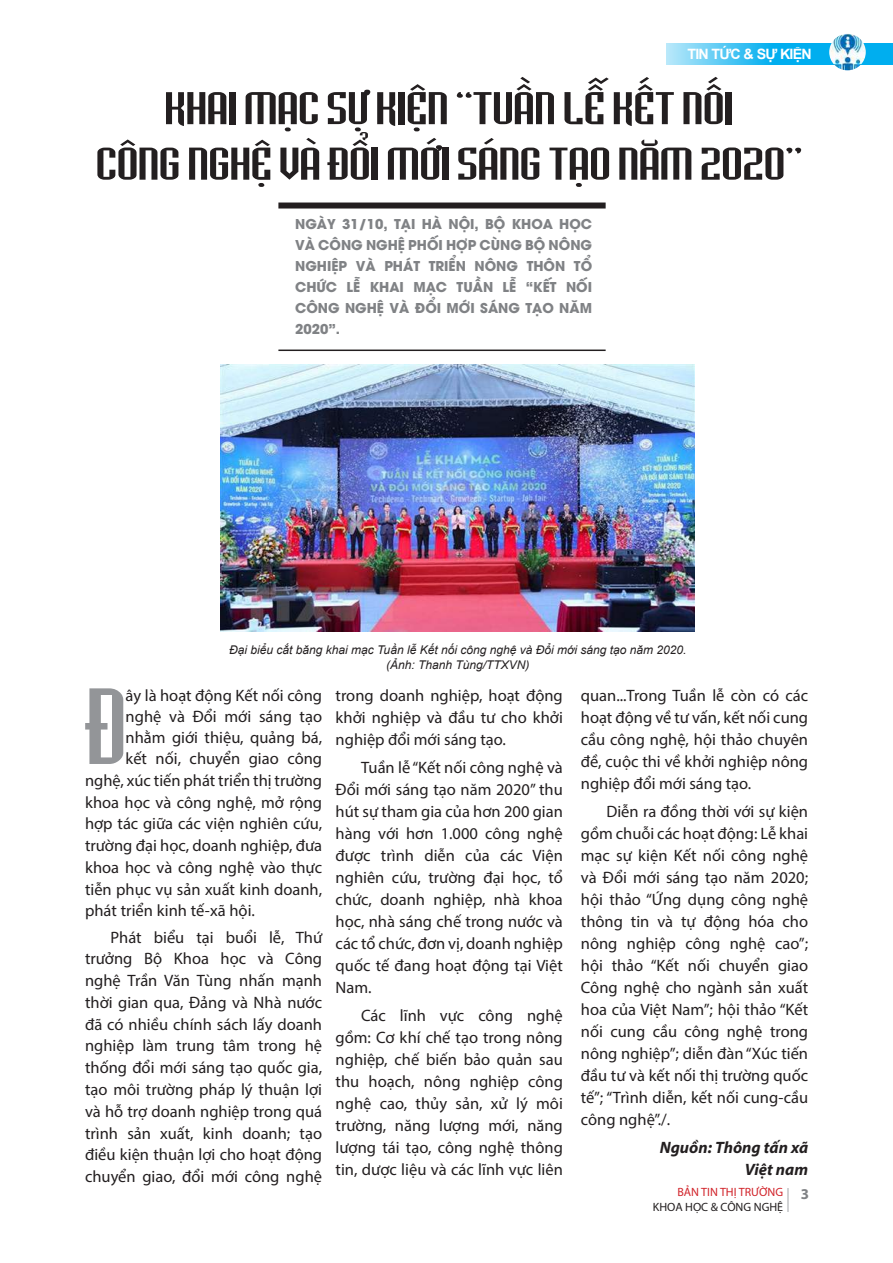
<style>
.page{position:relative;width:893px;height:1263px;background:#fff}
.page>*{position:absolute;margin:0;border:0;box-sizing:border-box;transform-origin:0 0}
.t1{font:99px "UVN Hai Ba Trung";color:#939598;scale:1.2 1}
.t2{font:42px/55.5px "UVN Hai Ba Trung";letter-spacing:-.02em;color:#231f20;text-align:center;scale:1.5 1}
.t3{font:16.5px/21.9px "Myriad Pro";color:#231f20;text-align:justify}
.t4{font:italic 700 16.5px/21.9px "Myriad Pro";color:#231f20;text-align:right}
.t5{font:700 15px "Myriad Pro";color:#808285}
.t6{font:700 14.25px "Arial";letter-spacing:-.055em;color:#fff}
.t7{font:700 13.5px/21px "UTM Avo";color:#808285;text-align:justify}
.t8{font:italic 12px/15px "Arial";color:#231f20;text-align:center}
.t9{font:12px "Myriad Pro";color:#231f20}
.t10{font:12px "Myriad Pro";color:#d1232a}
</style>
<div class="page">
<svg style="left:788px;top:1188px;width:1px;height:23px"></svg>
<div style="left:278px;top:202px;width:328px;height:6px;background:#231f20"></div>
<hr style="left:278px;top:350px;width:328px;height:1px;background:#231f20">
<svg style="left:666px;top:43px;width:227px;height:21px;background:#34bef2"></svg>
<img style="left:829px;top:34px;width:37px;height:36px;border-radius:18px">
<img style="left:221px;top:364px;width:474px;height:268px">
<p class="t6" style="left:687px;top:44px;width:126px">TIN TỨC &amp; SỰ KIỆN</p>
<h2 class="t2" style="left:95px;top:78px;width:473px">KHAI MẠC SỰ KIỆN “TUẦN LỄ KẾT NỐI<br>CÔNG NGHỆ VÀ ĐỔI MỚI SÁNG TẠO NĂM 2020”</h2>
<p class="t7" style="left:295px;top:212px;width:299px">NGÀY 31/10, TẠI HÀ NỘI, BỘ KHOA HỌC VÀ CÔNG NGHỆ PHỐI HỢP CÙNG BỘ NÔNG NGHIỆP VÀ PHÁT TRIỂN NÔNG THÔN TỔ CHỨC LỄ KHAI MẠC TUẦN LỄ “KẾT NỐI CÔNG NGHỆ VÀ ĐỔI MỚI SÁNG TẠO NĂM 2020”.</p>
<p class="t8" style="left:229px;top:642px;width:459px">Đại biểu cắt băng khai mạc Tuần lễ Kết nối công nghệ và Đổi mới sáng tạo năm 2020. (Ảnh: Thanh Tùng/TTXVN)</p>
<h1 class="t1" style="left:85px;top:652px;width:37px">Đ</h1>
<p class="t3" style="left:126px;top:684px;width:198px">ây là hoạt động Kết nối công</p>
<p class="t3" style="left:126px;top:705px;width:198px">nghệ và Đổi mới sáng tạo</p>
<p class="t3" style="left:126px;top:726px;width:198px">nhằm giới thiệu, quảng bá,</p>
<p class="t3" style="left:126px;top:747px;width:198px">kết nối, chuyển giao công</p>
<p class="t3" style="left:85px;top:769px;width:239px">nghệ, xúc tiến phát triển thị trường</p>
<p class="t3" style="left:85px;top:791px;width:239px">khoa học và công nghệ, mở rộng</p>
<p class="t3" style="left:85px;top:812px;width:239px">hợp tác giữa các viện nghiên cứu,</p>
<p class="t3" style="left:85px;top:834px;width:239px">trường đại học, doanh nghiệp, đưa</p>
<p class="t3" style="left:85px;top:856px;width:239px">khoa học và công nghệ vào thực</p>
<p class="t3" style="left:85px;top:878px;width:239px">tiễn phục vụ sản xuất kinh doanh,</p>
<p class="t3" style="left:85px;top:900px;width:171px">phát triển kinh tế-xã hội.</p>
<p class="t3" style="left:85px;top:926px;width:239px;text-indent:26px">Phát biểu tại buổi lễ, Thứ trưởng Bộ Khoa học và Công nghệ Trần Văn Tùng nhấn mạnh thời gian qua, Đảng và Nhà nước đã có nhiều chính sách lấy doanh nghiệp làm trung tâm trong hệ thống đổi mới sáng tạo quốc gia, tạo môi trường pháp lý thuận lợi và hỗ trợ doanh nghiệp trong quá trình sản xuất, kinh doanh; tạo điều kiện thuận lợi cho hoạt động chuyển giao, đổi mới công nghệ</p>
<p class="t3" style="left:336px;top:684px;width:229px">trong doanh nghiệp, hoạt động khởi nghiệp và đầu tư cho khởi nghiệp đổi mới sáng tạo.</p>
<p class="t3" style="left:336px;top:756px;width:229px;text-indent:26px">Tuần lễ “Kết nối công nghệ và Đổi mới sáng tạo năm 2020” thu hút sự tham gia của hơn 200 gian hàng với hơn 1.000 công nghệ được trình diễn của các Viện nghiên cứu, trường đại học, tổ chức, doanh nghiệp, nhà khoa học, nhà sáng chế trong nước và các tổ chức, đơn vị, doanh nghiệp quốc tế đang hoạt động tại Việt Nam.</p>
<p class="t3" style="left:336px;top:1004px;width:229px;text-indent:26px">Các lĩnh vực công nghệ gồm: Cơ khí chế tạo trong nông nghiệp, chế biến bảo quản sau thu hoạch, nông nghiệp công nghệ cao, thủy sản, xử lý môi trường, năng lượng mới, năng lượng tái tạo, công nghệ thông tin, dược liệu và các lĩnh vực liên</p>
<p class="t3" style="left:581px;top:684px;width:229px">quan...Trong Tuần lễ còn có các hoạt động về tư vấn, kết nối cung cầu công nghệ, hội thảo chuyên đề, cuộc thi về khởi nghiệp nông nghiệp đổi mới sáng tạo.</p>
<p class="t3" style="left:581px;top:800px;width:229px;text-indent:26px">Diễn ra đồng thời với sự kiện gồm chuỗi các hoạt động: Lễ khai mạc sự kiện Kết nối công nghệ và Đổi mới sáng tạo năm 2020; hội thảo “Ứng dụng công nghệ thông tin và tự động hóa cho nông nghiệp công nghệ cao”; hội thảo “Kết nối chuyển giao Công nghệ cho ngành sản xuất hoa của Việt Nam”; hội thảo “Kết nối cung cầu công nghệ trong nông nghiệp”; diễn đàn “Xúc tiến đầu tư và kết nối thị trường quốc tế”; “Trình diễn, kết nối cung-cầu công nghệ”./.</p>
<p class="t4" style="left:660px;top:1136px;width:150px">Nguồn: Thông tấn xã<br>Việt nam</p>
<p class="t10" style="left:677px;top:1185px;width:107px">BẢN TIN THỊ TRƯỜNG</p>
<p class="t9" style="left:653px;top:1199px;width:132px">KHOA HỌC &amp; CÔNG NGHỆ</p>
<p class="t5" style="left:801px;top:1184px;width:10px">3</p>
</div>
